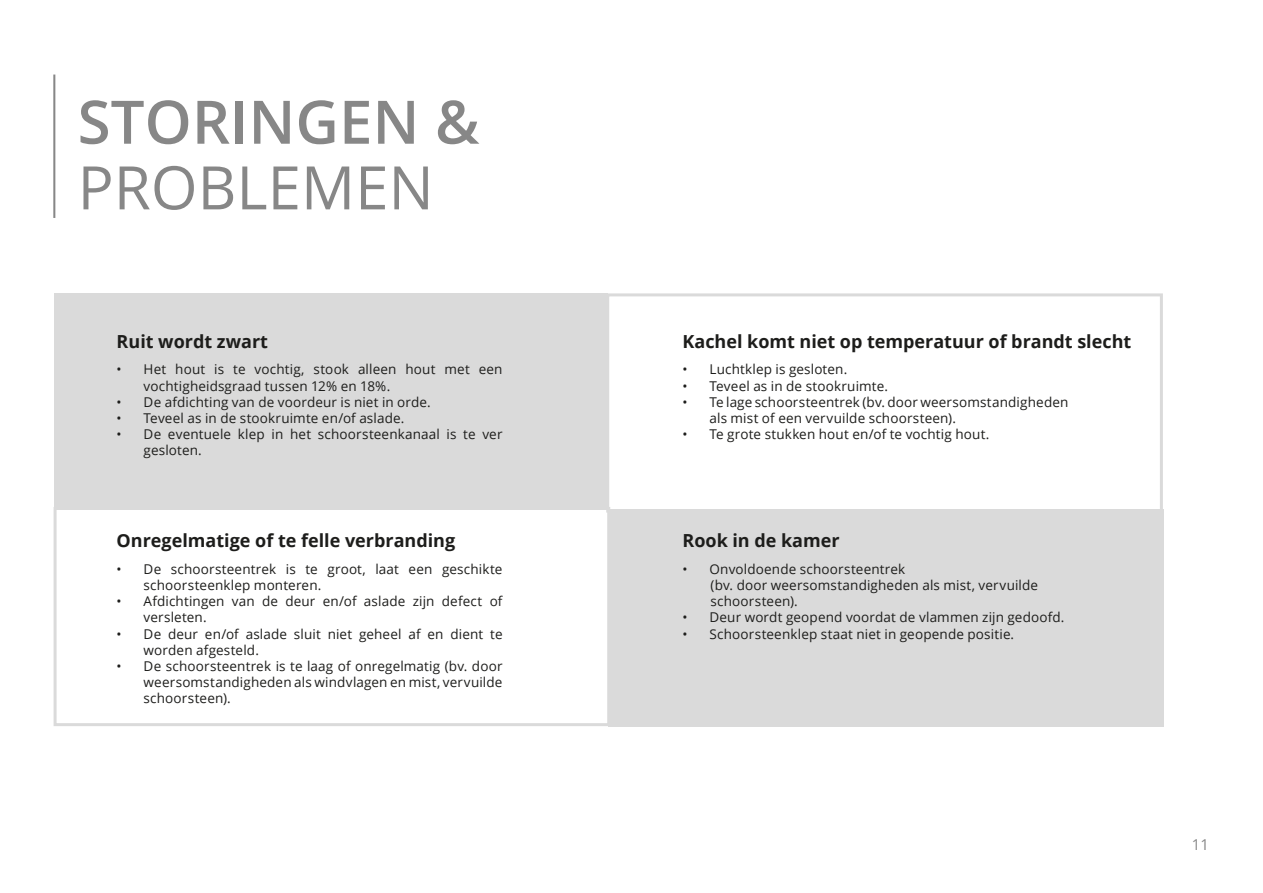
<style>
.page{position:relative;width:1263px;height:893px;background:#fff}
.page>*{position:absolute;margin:0;border:0;box-sizing:border-box;transform-origin:0 0}
.H1_-_Rechtsboven_-_l{font:600 60px "Open Sans";color:#878787}
.H1_-_Rechtsboven_-_l-2{font:60px "Open Sans";color:#878787}
.Basis_Streep_-_Altec{font:700 18px "Open Sans";color:#1d1d1b}
.t1{font:15px "Open Sans";color:#878787}
.Basis_Streep_-_Altec-2{font:13.5px/16.2px "Open Sans";letter-spacing:.01em;color:#1d1d1b}
</style>
<div class="page">
<div style="left:608px;top:510px;width:555px;height:217px;background:#dadada"></div>
<div style="left:54px;top:294px;width:554px;height:216px;background:#dadada"></div>
<hr style="left:53px;top:75px;width:2px;height:143px;background:#878787">
<div style="left:54px;top:507px;width:556px;height:219px;border:3px solid #dadada"></div>
<div style="left:606px;top:293px;width:557px;height:220px;border:3px solid #dadada"></div>
<p class="H1_-_Rechtsboven_-_l" style="left:78px;top:81px;width:403px">STORINGEN &amp;</p>
<p class="H1_-_Rechtsboven_-_l-2" style="left:78px;top:146px;width:358px">PROBLEMEN</p>
<p class="Basis_Streep_-_Altec" style="left:117px;top:328px;width:153px">Ruit wordt zwart</p>
<p class="Basis_Streep_-_Altec-2" style="left:144px;top:361px;width:360px;text-indent:-27px">• Het hout is te vochtig, stook alleen hout met een vochtigheidsgraad tussen 12% en 18%.</p>
<p class="Basis_Streep_-_Altec-2" style="left:117px;top:393px;width:316px">• De afdichting van de voordeur is niet in orde.</p>
<p class="Basis_Streep_-_Altec-2" style="left:117px;top:410px;width:289px">• Teveel as in de stookruimte en/of aslade.</p>
<p class="Basis_Streep_-_Altec-2" style="left:144px;top:426px;width:360px;text-indent:-27px">• De eventuele klep in het schoorsteenkanaal is te ver gesloten.</p>
<p class="Basis_Streep_-_Altec" style="left:117px;top:528px;width:340px">Onregelmatige of te felle verbranding</p>
<p class="Basis_Streep_-_Altec-2" style="left:144px;top:560px;width:360px;text-indent:-27px">• De schoorsteentrek is te groot, laat een geschikte schoorsteenklep monteren.</p>
<p class="Basis_Streep_-_Altec-2" style="left:144px;top:593px;width:360px;text-indent:-27px">• Afdichtingen van de deur en/of aslade zijn defect of versleten.</p>
<p class="Basis_Streep_-_Altec-2" style="left:144px;top:625px;width:360px;text-indent:-27px">• De deur en/of aslade sluit niet geheel af en dient te worden afgesteld.</p>
<p class="Basis_Streep_-_Altec-2" style="left:144px;top:658px;width:360px;text-align:justify;text-indent:-27px">• De schoorsteentrek is te laag of onregelmatig (bv. door weersomstandigheden als windvlagen en mist, vervuilde schoorsteen).</p>
<p class="Basis_Streep_-_Altec" style="left:682px;top:328px;width:450px">Kachel komt niet op temperatuur of brandt slecht</p>
<p class="Basis_Streep_-_Altec-2" style="left:682px;top:361px;width:166px">• Luchtklep is gesloten.</p>
<p class="Basis_Streep_-_Altec-2" style="left:682px;top:377px;width:207px">• Teveel as in de stookruimte.</p>
<p class="Basis_Streep_-_Altec-2" style="left:709px;top:393px;width:360px;text-indent:-27px">• Te lage schoorsteentrek (bv. door weersomstandigheden als mist of een vervuilde schoorsteen).</p>
<p class="Basis_Streep_-_Altec-2" style="left:682px;top:426px;width:308px">• Te grote stukken hout en/of te vochtig hout.</p>
<p class="Basis_Streep_-_Altec" style="left:682px;top:528px;width:159px">Rook in de kamer</p>
<p class="Basis_Streep_-_Altec-2" style="left:682px;top:560px;width:224px">• Onvoldoende schoorsteentrek</p>
<p class="Basis_Streep_-_Altec-2" style="left:711px;top:577px;width:329px">(bv. door weersomstandigheden als mist, vervuilde</p>
<p class="Basis_Streep_-_Altec-2" style="left:711px;top:593px;width:89px">schoorsteen).</p>
<p class="Basis_Streep_-_Altec-2" style="left:682px;top:609px;width:383px">• Deur wordt geopend voordat de vlammen zijn gedoofd.</p>
<p class="Basis_Streep_-_Altec-2" style="left:682px;top:625px;width:333px">• Schoorsteenklep staat niet in geopende positie.</p>
<p class="t1" style="left:1192px;top:835px;width:19px">11</p>
</div>
